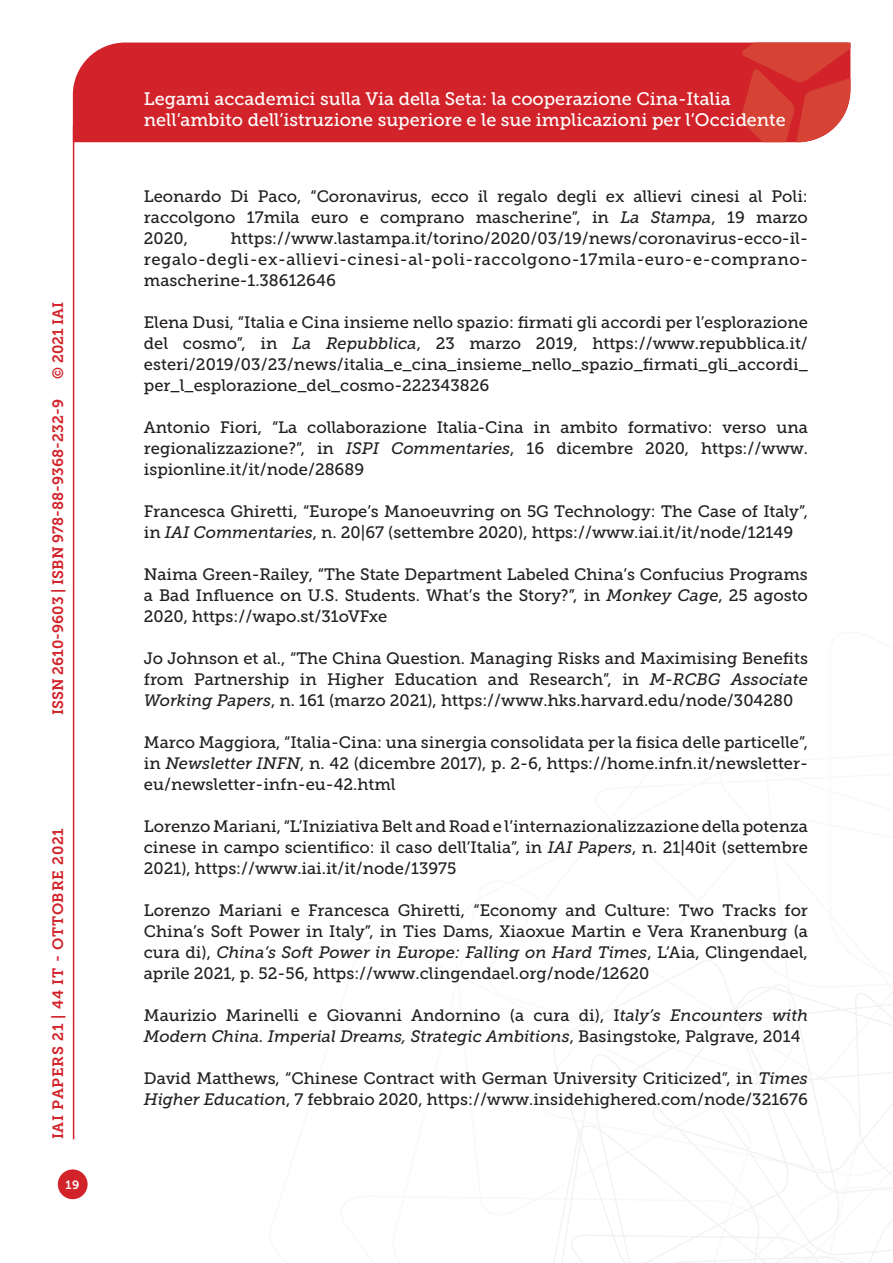
<style>
.page{position:relative;width:893px;height:1263px;background:#fff}
.page>*{position:absolute;margin:0;border:0;box-sizing:border-box;transform-origin:0 0}
.t1{font:18px/21.6px "Museo Slab 500";color:#fff}
.Testo{font:16.5px/21px "Museo Slab 500";color:#231f20;text-align:justify}
.t2{font:15px "Museo Slab 700";color:#d2232a}
.t3{font:15px "Museo Slab 700";letter-spacing:.05em;color:#d2232a}
.t4{font:12px "Museo Slab 700";color:#fff}
.s1{font-style:italic}
</style>
<div class="page">
<svg style="left:553px;top:960px;width:340px;height:303px"></svg>
<div style="left:73px;top:43px;width:668px;height:99px;background:#d2232a"></div>
<svg style="left:741px;top:43px;width:109px;height:99px;background:#d6433b"></svg>
<div style="left:58px;top:1169px;width:30px;height:30px;background:#d2232a;border-radius:50%"></div>
<hr style="left:73px;top:126px;width:1px;height:1013px;background:#d2232a">
<p class="t2" style="left:50px;top:379px;width:79px;rotate:-90deg">© 2021 IAI</p>
<p class="t2" style="left:49px;top:715px;width:317px;rotate:-90deg">ISSN 2610-9603 | ISBN 978-88-9368-232-9</p>
<p class="t3" style="left:50px;top:1139px;width:313px;rotate:-90deg">IAI PAPERS 21 | 44 IT - OTTOBRE 2021</p>
<p class="t4" style="left:66px;top:1178px;width:15px">19</p>
<p class="t1" style="left:144px;top:88px;width:643px">Legami accademici sulla Via della Seta: la cooperazione Cina-Italia nell’ambito dell’istruzione superiore e le sue implicazioni per l’Occidente</p>
<p class="Testo" style="left:144px;top:186px;width:666px">Leonardo Di Paco, “Coronavirus, ecco il regalo degli ex allievi cinesi al Poli: raccolgono 17mila euro e comprano mascherine”, in <span class="s1">La Stampa</span>, 19 marzo 2020,</p>
<p class="Testo" style="left:144px;top:228px;width:666px;text-indent:87px">https://www.lastampa.it/torino/2020/03/19/news/coronavirus-ecco-il&shy;regalo-degli-ex-allievi-cinesi-al-poli-raccolgono-17mila-euro-e-comprano&shy;mascherine-1.38612646</p>
<p class="Testo" style="left:144px;top:312px;width:666px">Elena Dusi, “Italia e Cina insieme nello spazio: firmati gli accordi per l’esplorazione del cosmo”, in <span class="s1">La Repubblica</span>, 23 marzo 2019, https://www.repubblica.it/ esteri/2019/03/23/news/italia_e_cina_insieme_nello_spazio_firmati_gli_accordi_ per_l_esplorazione_del_cosmo-222343826</p>
<p class="Testo" style="left:144px;top:417px;width:666px">Antonio Fiori, “La collaborazione Italia-Cina in ambito formativo: verso una regionalizzazione?”, in <span class="s1">ISPI Commentaries</span>, 16 dicembre 2020, https://www. ispionline.it/it/node/28689</p>
<p class="Testo" style="left:144px;top:501px;width:666px">Francesca Ghiretti, “Europe’s Manoeuvring on 5G Technology: The Case of Italy”, in <span class="s1">IAI Commentaries</span>, n. 20|67 (settembre 2020), https://www.iai.it/it/node/12149</p>
<p class="Testo" style="left:144px;top:564px;width:666px">Naima Green-Railey, “The State Department Labeled China’s Confucius Programs a Bad Influence on U.S. Students. What’s the Story?”, in <span class="s1">Monkey Cage</span>, 25 agosto 2020, https://wapo.st/31oVFxe</p>
<p class="Testo" style="left:144px;top:648px;width:666px">Jo Johnson et al., “The China Question. Managing Risks and Maximising Benefits from Partnership in Higher Education and Research”, in <span class="s1">M-RCBG Associate Working Papers</span>, n. 161 (marzo 2021), https://www.hks.harvard.edu/node/304280</p>
<p class="Testo" style="left:144px;top:732px;width:666px">Marco Maggiora, “Italia-Cina: una sinergia consolidata per la fisica delle particelle”, in <span class="s1">Newsletter INFN</span>, n. 42 (dicembre 2017), p. 2-6, https://home.infn.it/newsletter&shy;eu/newsletter-infn-eu-42.html</p>
<p class="Testo" style="left:144px;top:816px;width:666px">Lorenzo Mariani, “L’Iniziativa Belt and Road e l’internazionalizzazione della potenza cinese in campo scientifico: il caso dell’Italia”, in <span class="s1">IAI Papers</span>, n. 21|40it (settembre 2021), https://www.iai.it/it/node/13975</p>
<p class="Testo" style="left:144px;top:900px;width:666px">Lorenzo Mariani e Francesca Ghiretti, “Economy and Culture: Two Tracks for China’s Soft Power in Italy”, in Ties Dams, Xiaoxue Martin e Vera Kranenburg (a cura di), <span class="s1">China’s Soft Power in Europe: Falling on Hard Times</span>, L’Aia, Clingendael, aprile 2021, p. 52-56, https://www.clingendael.org/node/12620</p>
<p class="Testo" style="left:144px;top:1005px;width:666px">Maurizio Marinelli e Giovanni Andornino (a cura di), I<span class="s1">taly’s Encounters with<br>Modern China. Imperial Dreams, Strategic Ambitions</span>, Basingstoke, Palgrave, 2014</p>
<p class="Testo" style="left:144px;top:1068px;width:666px">David Matthews, “Chinese Contract with German University Criticized”, in <span class="s1">Times<br>Higher Education</span>, 7 febbraio 2020, https://www.insidehighered.com/node/321676</p>
</div>
